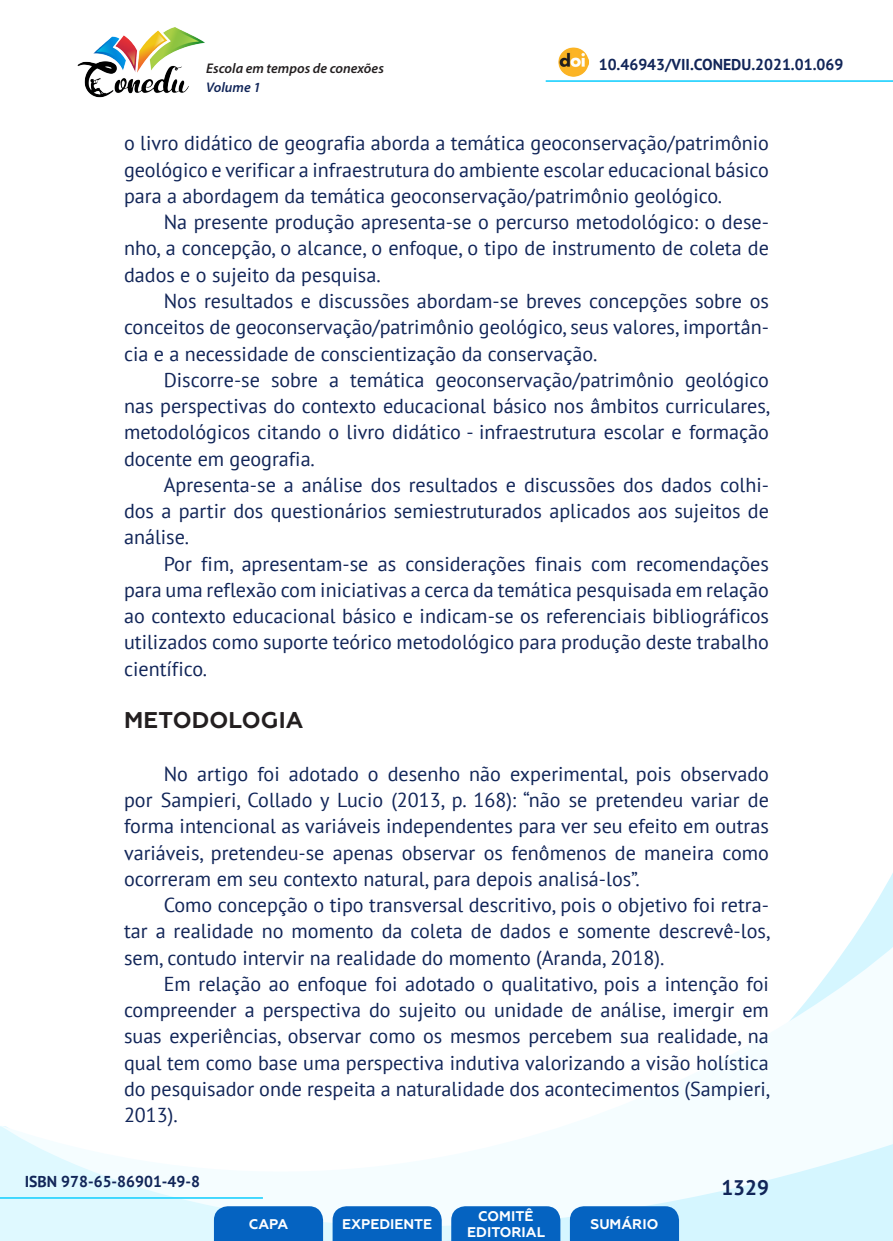
<style>
.page{position:relative;width:893px;height:1241px;background:#fff}
.page>*{position:absolute;margin:0;border:0;box-sizing:border-box;transform-origin:0 0}
._9_SUBTÍTULO_1{font:700 22.75px "Geometria";letter-spacing:.005em;color:#231f20}
.t1{font:700 21px "PT Sans";color:#112558}
._8_CORPO{font:20.12px/26.2px "PT Sans";color:#112558;text-align:justify}
.t2{font:700 15.75px "PT Sans";color:#112558}
.t3{font:700 14px/16.8px "Geometria";color:#fff;text-align:center}
.t4{font:italic 600 14px "Myriad Pro";color:#231f20}
.t5{font:italic 600 14px "Myriad Pro";color:#112558}
</style>
<div class="page">
<svg style="left:848px;top:873px;width:45px;height:73px"></svg>
<svg style="left:0;top:946px;width:893px;height:294px"></svg>
<hr style="left:0;top:1196px;width:263px;height:2px;background:#2dd4fe">
<hr style="left:546px;top:80px;width:347px;height:2px;background:#2dd4fe">
<img style="left:559px;top:47px;width:30px;height:30px">
<img style="left:77px;top:27px;width:128px;height:71px">
<svg style="left:214px;top:1205px;width:109px;height:35px;background:#126bc4"></svg>
<svg style="left:333px;top:1205px;width:109px;height:35px;background:#126bc4"></svg>
<svg style="left:451px;top:1205px;width:109px;height:35px;background:#126bc4"></svg>
<svg style="left:570px;top:1205px;width:109px;height:35px;background:#116bc4"></svg>
<p class="t4" style="left:206px;top:59px;width:179px">Escola em tempos de conexões</p>
<p class="t2" style="left:599px;top:54px;width:246px">10.46943/VII.CONEDU.2021.01.069</p>
<p class="t5" style="left:206px;top:78px;width:56px">Volume 1</p>
<p class="_8_CORPO" style="left:124px;top:130px;width:646px">o livro didático de geografia aborda a temática geoconservação/patrimônio geológico e verificar a infraestrutura do ambiente escolar educacional básico para a abordagem da temática geoconservação/patrimônio geológico.</p>
<p class="_8_CORPO" style="left:124px;top:208px;width:646px;text-indent:40px">Na presente produção apresenta-se o percurso metodológico: o dese&shy;nho, a concepção, o alcance, o enfoque, o tipo de instrumento de coleta de dados e o sujeito da pesquisa.</p>
<p class="_8_CORPO" style="left:124px;top:287px;width:646px;text-indent:40px">Nos resultados e discussões abordam-se breves concepções sobre os conceitos de geoconservação/patrimônio geológico, seus valores, importân&shy;cia e a necessidade de conscientização da conservação.</p>
<p class="_8_CORPO" style="left:124px;top:366px;width:648px;text-indent:40px">Discorre-se sobre a temática geoconservação/patrimônio geológico nas perspectivas do contexto educacional básico nos âmbitos curriculares, metodológicos citando o livro didático - infraestrutura escolar e formação docente em geografia.</p>
<p class="_8_CORPO" style="left:124px;top:471px;width:646px;text-indent:40px">Apresenta-se a análise dos resultados e discussões dos dados colhi&shy;dos a partir dos questionários semiestruturados aplicados aos sujeitos de análise.</p>
<p class="_8_CORPO" style="left:124px;top:550px;width:646px;text-indent:40px">Por fim, apresentam-se as considerações finais com recomendações para uma reflexão com iniciativas a cerca da temática pesquisada em relação ao contexto educacional básico e indicam-se os referenciais bibliográficos utilizados como suporte teórico metodológico para produção deste trabalho científico.</p>
<p class="_9_SUBTÍTULO_1" style="left:124px;top:706px;width:181px">METODOLOGIA</p>
<p class="_8_CORPO" style="left:124px;top:760px;width:646px;text-indent:40px">No artigo foi adotado o desenho não experimental, pois observado por Sampieri, Collado y Lucio (2013, p. 168): “não se pretendeu variar de forma intencional as variáveis independentes para ver seu efeito em outras variáveis, pretendeu-se apenas observar os fenômenos de maneira como ocorreram em seu contexto natural, para depois analisá-los”.</p>
<p class="_8_CORPO" style="left:124px;top:891px;width:648px;text-indent:40px">Como concepção o tipo transversal descritivo, pois o objetivo foi retra&shy;tar a realidade no momento da coleta de dados e somente descrevê-los, sem, contudo intervir na realidade do momento (Aranda, 2018).</p>
<p class="_8_CORPO" style="left:124px;top:970px;width:648px;text-indent:40px">Em relação ao enfoque foi adotado o qualitativo, pois a intenção foi compreender a perspectiva do sujeito ou unidade de análise, imergir em suas experiências, observar como os mesmos percebem sua realidade, na qual tem como base uma perspectiva indutiva valorizando a visão holística do pesquisador onde respeita a naturalidade dos acontecimentos (Sampieri, 2013).</p>
<p class="t2" style="left:25px;top:1170px;width:177px">ISBN 978-65-86901-49-8</p>
<p class="t3" style="left:249px;top:1215px;width:41px">CAPA</p>
<p class="t3" style="left:342px;top:1215px;width:92px">EXPEDIENTE</p>
<p class="t3" style="left:467px;top:1207px;width:79px">COMITÊ<br>EDITORIAL</p>
<p class="t3" style="left:590px;top:1215px;width:69px">SUMÁRIO</p>
<p class="t1" style="left:721px;top:1173px;width:49px">1329</p>
</div>
